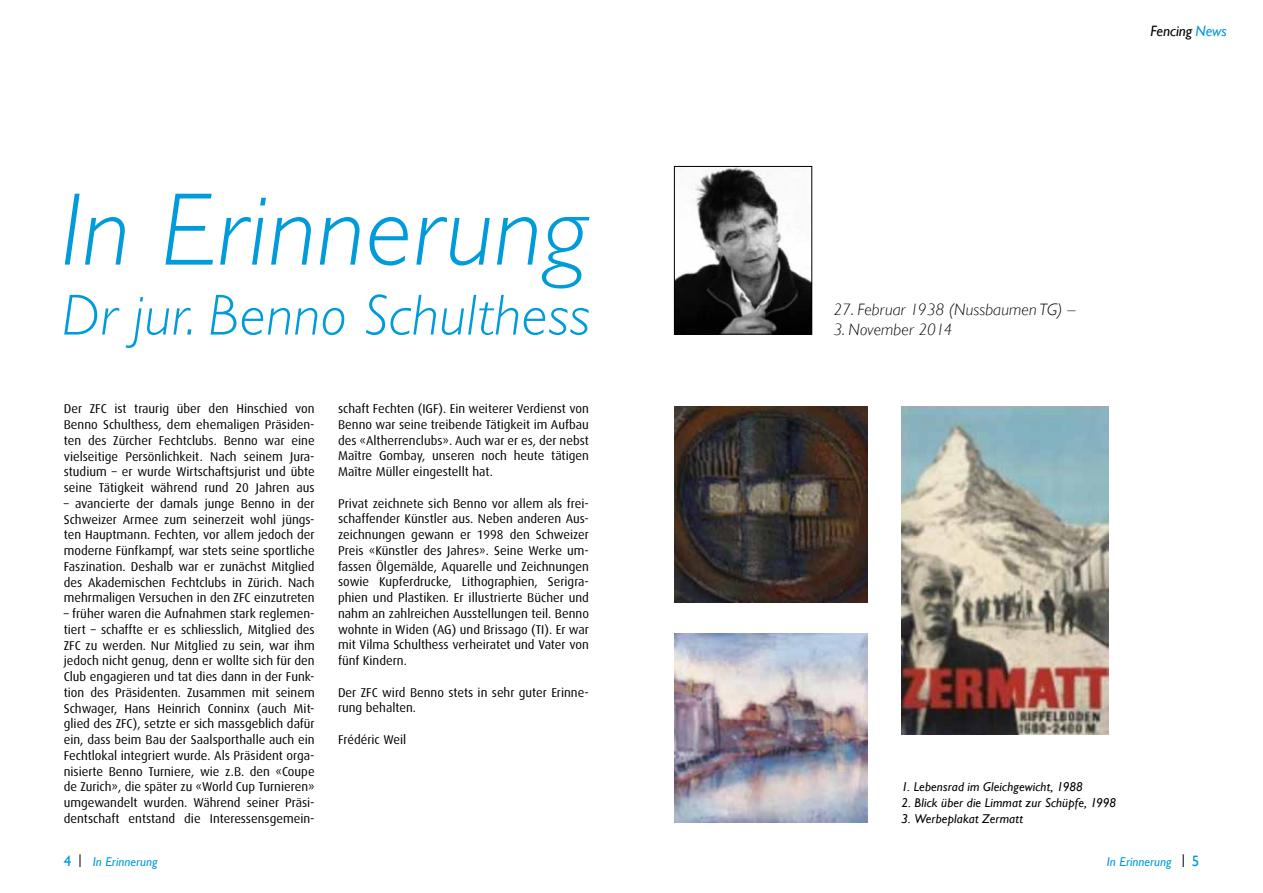
<style>
.page{position:relative;width:1263px;height:893px;background:#fff}
.page>*{position:absolute;margin:0;border:0;box-sizing:border-box;transform-origin:0 0}
.t1{font:italic 300 103.95px "Gill Sans";letter-spacing:.01em;color:#009bd9}
.t2{font:italic 300 58.2px "Gill Sans";letter-spacing:.01em;color:#009bd9}
.t3{font:italic 300 16.5px "Gill Sans";letter-spacing:.01em;color:#000}
.t4{font:italic 15px "Gill Sans";color:#000}
.t5{font:15px "Gill Sans";color:#009bd9}
.t6{font:12.75px/15.8px "Dax";color:#000;text-align:justify}
.t7{font:italic 12.75px "Gill Sans";letter-spacing:.015em;color:#000}
.t8{font:italic 12.75px "Gill Sans";color:#009bd9}
.s1{color:#009bd9}
</style>
<div class="page">
<svg style="left:80px;top:854px;width:1px;height:13px"></svg>
<svg style="left:1183px;top:854px;width:1px;height:13px"></svg>
<img style="left:676px;top:168px;width:134px;height:165px">
<div style="left:674px;top:166px;width:138px;height:169px;border:1px solid #000"></div>
<img style="left:674px;top:634px;width:193px;height:189px">
<img style="left:901px;top:406px;width:208px;height:328px">
<img style="left:674px;top:406px;width:193px;height:196px">
<h1 class="t1" style="left:61px;top:171px;width:528px">In Erinnerung</h1>
<h2 class="t2" style="left:62px;top:282px;width:530px">Dr jur. Benno Schulthess</h2>
<p class="t6" style="left:64px;top:401px;width:252px">Der ZFC ist traurig über den Hinschied von Benno Schulthess, dem ehemaligen Präsiden&shy;ten des Zürcher Fechtclubs. Benno war eine vielseitige Persönlichkeit. Nach seinem Jura&shy;studium – er wurde Wirtschaftsjurist und übte seine Tätigkeit während rund 20 Jahren aus</p>
<p class="t6" style="left:64px;top:496px;width:252px">– avancierte der damals junge Benno in der Schweizer Armee zum seinerzeit wohl jüngs&shy;ten Hauptmann. Fechten, vor allem jedoch der moderne Fünfkampf, war stets seine sportliche Faszination. Deshalb war er zunächst Mitglied des Akademischen Fechtclubs in Zürich. Nach mehrmaligen Versuchen in den ZFC einzutreten</p>
<p class="t6" style="left:64px;top:606px;width:252px">– früher waren die Aufnahmen stark reglemen&shy;tiert – schaffte er es schliesslich, Mitglied des ZFC zu werden. Nur Mitglied zu sein, war ihm jedoch nicht genug, denn er wollte sich für den Club engagieren und tat dies dann in der Funk&shy;tion des Präsidenten. Zusammen mit seinem Schwager, Hans Heinrich Conninx (auch Mit&shy;glied des ZFC), setzte er sich massgeblich dafür ein, dass beim Bau der Saalsporthalle auch ein Fechtlokal integriert wurde. Als Präsident orga&shy;nisierte Benno Turniere, wie z.B. den «Coupe de Zurich», die später zu «World Cup Turnieren» umgewandelt wurden. Während seiner Präsi&shy;dentschaft entstand die Interessensgemein-</p>
<p class="t5" style="left:64px;top:852px;width:9px">4</p>
<p class="t8" style="left:93px;top:854px;width:66px">In Erinnerung</p>
<p class="t6" style="left:338px;top:401px;width:252px">schaft Fechten (IGF). Ein weiterer Verdienst von Benno war seine treibende Tätigkeit im Aufbau des «Altherrenclubs». Auch war er es, der nebst Maître Gombay, unseren noch heute tätigen Maître Müller eingestellt hat.</p>
<p class="t6" style="left:338px;top:496px;width:252px">Privat zeichnete sich Benno vor allem als frei&shy;schaffender Künstler aus. Neben anderen Aus&shy;zeichnungen gewann er 1998 den Schweizer Preis «Künstler des Jahres». Seine Werke um&shy;fassen Ölgemälde, Aquarelle und Zeichnungen sowie Kupferdrucke, Lithographien, Serigra&shy;phien und Plastiken. Er illustrierte Bücher und nahm an zahlreichen Ausstellungen teil. Benno wohnte in Widen (AG) und Brissago (TI). Er war mit Vilma Schulthess verheiratet und Vater von fünf Kindern.</p>
<p class="t6" style="left:338px;top:684px;width:252px">Der ZFC wird Benno stets in sehr guter Erinne&shy;rung behalten.</p>
<p class="t6" style="left:338px;top:732px;width:70px">Frédéric Weil</p>
<p class="t4" style="left:1150px;top:22px;width:78px">Fencing <span class="s1">News</span></p>
<p class="t3" style="left:833px;top:300px;width:244px">27. Februar 1938 (Nussbaumen TG) –</p>
<p class="t3" style="left:833px;top:320px;width:120px">3. November 2014</p>
<p class="t7" style="left:901px;top:780px;width:183px">1. Lebensrad im Gleichgewicht, 1988</p>
<p class="t7" style="left:901px;top:795px;width:216px">2. Blick über die Limmat zur Schüpfe, 1998</p>
<p class="t7" style="left:901px;top:811px;width:123px">3. Werbeplakat Zermatt</p>
<p class="t8" style="left:1107px;top:854px;width:66px">In Erinnerung</p>
<p class="t5" style="left:1192px;top:852px;width:9px">5</p>
</div>
